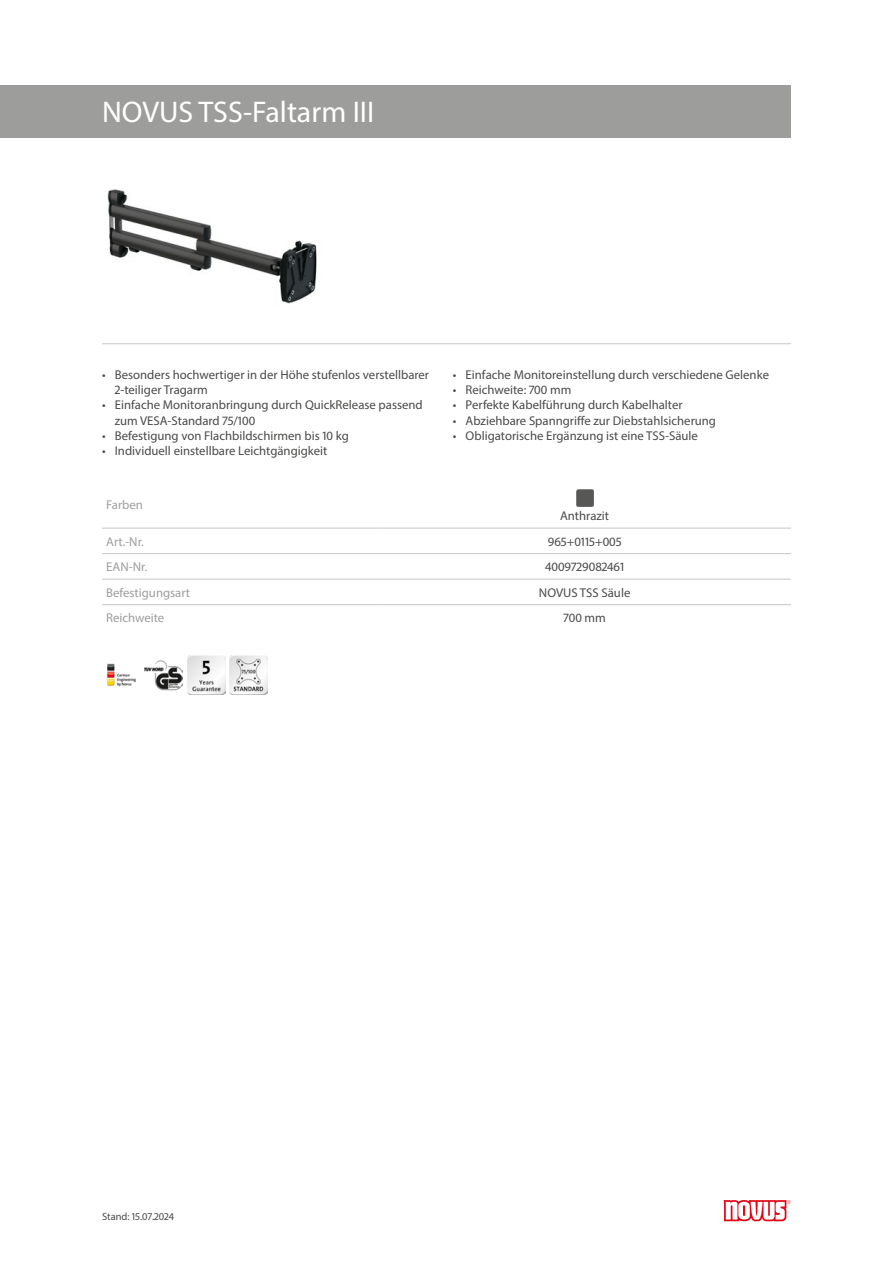
<style>
.page{position:relative;width:893px;height:1263px;background:#fff}
.page>*{position:absolute;margin:0;border:0;box-sizing:border-box;transform-origin:0 0}
.Produktname{font:30px "Myriad Pro";color:#fff}
.Produkttabelle_Zentr{font:12.75px/15.3px "Myriad Pro";color:#4a4a49}
.Produkttabelle_Links{font:12.75px "Myriad Pro";color:#9d9d9c}
.Farbildtext{font:12.75px "Myriad Pro";color:#4a4a49}
.t1{font:10.5px "Myriad Pro";color:#4a4a49}
</style>
<div class="page">
<img style="left:107px;top:189px;width:210px;height:115px">
<hr style="left:102px;top:343px;width:689px;height:1px;background:#c6c6c6">
<img style="left:107px;top:663px;width:29px;height:24px">
<img style="left:145px;top:660px;width:38px;height:31px">
<img style="left:187px;top:656px;width:38px;height:38px">
<img style="left:230px;top:656px;width:38px;height:38px">
<svg style="left:724px;top:1200px;width:67px;height:21px"></svg>
<div style="left:0;top:85px;width:791px;height:53px;background:#9d9d9c"></div>
<hr style="left:102px;top:528px;width:276px;height:1px;background:#c6c6c6">
<hr style="left:378px;top:528px;width:413px;height:1px;background:#c6c6c6">
<hr style="left:102px;top:553px;width:276px;height:1px;background:#c6c6c6">
<hr style="left:378px;top:553px;width:413px;height:1px;background:#c6c6c6">
<hr style="left:102px;top:579px;width:276px;height:1px;background:#c6c6c6">
<hr style="left:378px;top:579px;width:413px;height:1px;background:#c6c6c6">
<hr style="left:102px;top:604px;width:276px;height:1px;background:#c6c6c6">
<hr style="left:378px;top:604px;width:413px;height:1px;background:#c6c6c6">
<img style="left:576px;top:489px;width:17px;height:17px">
<p class="Produktname" style="left:102px;top:94px;width:274px">NOVUS TSS-Faltarm III</p>
<p class="Produkttabelle_Zentr" style="left:115px;top:367px;width:316px;text-indent:-13px">• Besonders hochwertiger in der Höhe stufenlos verstellbarer<br>2-teiliger Tragarm</p>
<p class="Produkttabelle_Zentr" style="left:115px;top:397px;width:309px;text-indent:-13px">• Einfache Monitoranbringung durch QuickRelease passend zum VESA-Standard 75/100</p>
<p class="Produkttabelle_Zentr" style="left:102px;top:428px;width:248px">• Befestigung von Flachbildschirmen bis 10 kg</p>
<p class="Produkttabelle_Zentr" style="left:102px;top:443px;width:227px">• Individuell einstellbare Leichtgängigkeit</p>
<p class="Produkttabelle_Links" style="left:106px;top:497px;width:38px">Farben</p>
<p class="Produkttabelle_Zentr" style="left:453px;top:367px;width:318px">• Einfache Monitoreinstellung durch verschiedene Gelenke</p>
<p class="Produkttabelle_Zentr" style="left:453px;top:382px;width:120px">• Reichweite: 700 mm</p>
<p class="Produkttabelle_Zentr" style="left:453px;top:397px;width:231px">• Perfekte Kabelführung durch Kabelhalter</p>
<p class="Produkttabelle_Zentr" style="left:453px;top:413px;width:265px">• Abziehbare Spanngriffe zur Diebstahlsicherung</p>
<p class="Produkttabelle_Zentr" style="left:453px;top:428px;width:247px">• Obligatorische Ergänzung ist eine TSS-Säule</p>
<p class="Farbildtext" style="left:560px;top:507px;width:50px">Anthrazit</p>
<p class="Produkttabelle_Links" style="left:106px;top:533px;width:39px">Art.-Nr.</p>
<p class="Produkttabelle_Zentr" style="left:548px;top:533px;width:75px">965+0115+005</p>
<p class="Produkttabelle_Links" style="left:106px;top:559px;width:43px">EAN-Nr.</p>
<p class="Produkttabelle_Zentr" style="left:545px;top:559px;width:81px">4009729082461</p>
<p class="Produkttabelle_Links" style="left:106px;top:584px;width:85px">Befestigungsart</p>
<p class="Produkttabelle_Zentr" style="left:539px;top:584px;width:93px">NOVUS TSS Säule</p>
<p class="Produkttabelle_Links" style="left:106px;top:610px;width:60px">Reichweite</p>
<p class="Produkttabelle_Zentr" style="left:563px;top:610px;width:44px">700 mm</p>
<p class="t1" style="left:102px;top:1210px;width:73px">Stand: 15.07.2024</p>
</div>
